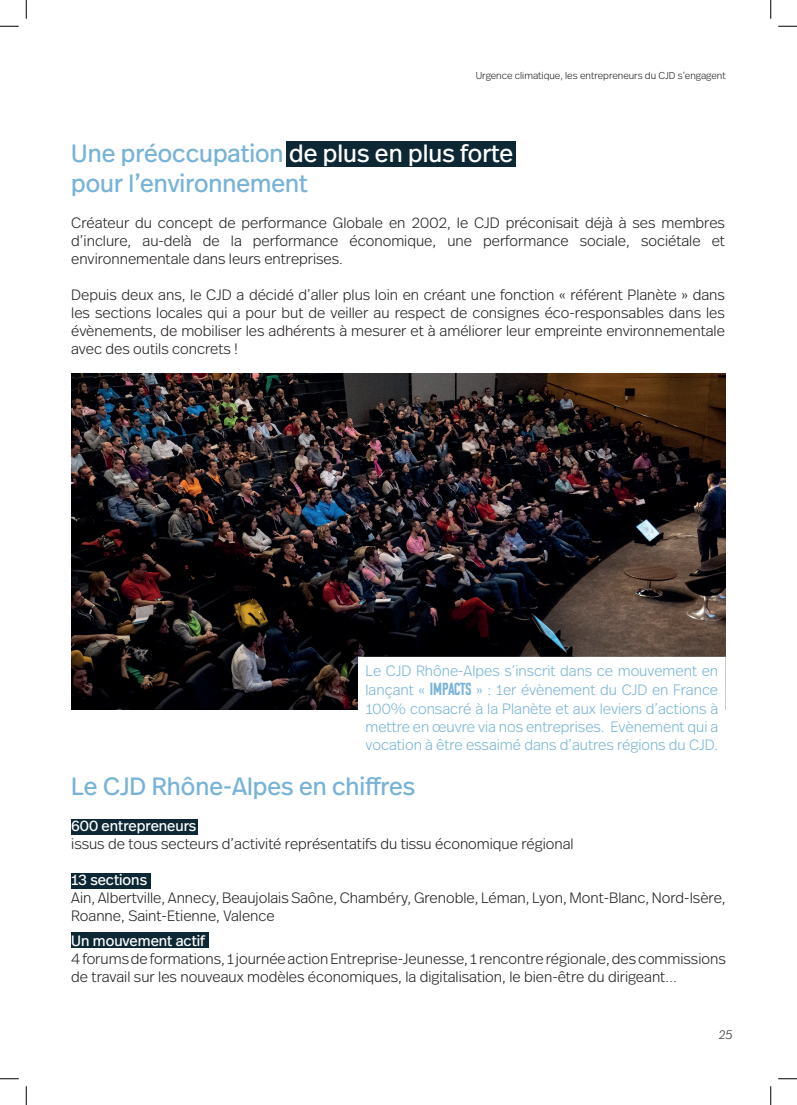
<style>
.page{position:relative;width:797px;height:1105px;background:#fff}
.page>*{position:absolute;margin:0;border:0;box-sizing:border-box;transform-origin:0 0}
.t1{font:25px/30px "Real Head Pro";color:#77b3d7}
.t2{font:300 15px/18px "Real Head Pro";color:#231f20;text-align:justify}
.t3{font:300 15px/18.4px "Real Head Pro";color:#77b3d7;text-align:justify}
.t4{font:15px "Real Head Pro";color:#fff}
.t5{font:italic 300 12.5px "Real Head Pro";color:#231f20}
.t6{font:300 10px "Real Head Pro";color:#231f20}
.s1{color:#fff}
.s2{font-family:"Komu B";font-weight:400;font-size:17.5px}
</style>
<div class="page">
<div style="left:71px;top:819px;width:127px;height:16px;background:#0d2834"></div>
<div style="left:71px;top:933px;width:138px;height:15px;background:#0d2834"></div>
<div style="left:286px;top:142px;width:230px;height:25px;background:#0d2834"></div>
<div style="left:71px;top:873px;width:79px;height:16px;background:#0d2834"></div>
<img style="left:71px;top:373px;width:654px;height:336px">
<div style="left:362px;top:661px;width:360px;height:97px;background:#fff"></div>
<svg style="left:0;top:25px;width:19px;height:2px"></svg>
<svg style="left:778px;top:25px;width:19px;height:2px"></svg>
<svg style="left:0;top:1078px;width:19px;height:1px"></svg>
<svg style="left:778px;top:1078px;width:19px;height:1px"></svg>
<svg style="left:25px;top:0;width:2px;height:19px"></svg>
<svg style="left:25px;top:1086px;width:2px;height:19px"></svg>
<svg style="left:770px;top:0;width:1px;height:19px"></svg>
<svg style="left:770px;top:1086px;width:1px;height:19px"></svg>
<p class="t6" style="left:475px;top:69px;width:251px">Urgence climatique, les entrepreneurs du CJD s’engagent</p>
<h1 class="t1" style="left:71px;top:138px;width:443px">Une préoccupation <span class="s1">de plus en plus forte </span>pour l’environnement</h1>
<p class="t2" style="left:71px;top:213px;width:655px">Créateur du concept de performance Globale en 2002, le CJD préconisait déjà à ses membres d’inclure, au-delà de la performance économique, une performance sociale, sociétale et environnementale dans leurs entreprises.</p>
<p class="t2" style="left:71px;top:285px;width:655px">Depuis deux ans, le CJD a décidé d’aller plus loin en créant une fonction « référent Planète » dans les sections locales qui a pour but de veiller au respect de consignes éco-responsables dans les évènements, de mobiliser les adhérents à mesurer et à améliorer leur empreinte environnementale avec des outils concrets !</p>
<p class="t3" style="left:365px;top:661px;width:354px">Le CJD Rhône-Alpes s’inscrit dans ce mouvement en lançant « <span class="s2">IMPACTS</span> » : 1er évènement du CJD en France 100% consacré à la Planète et aux leviers d’actions à mettre en œuvre via nos entreprises. Evènement qui a vocation à être essaimé dans d’autres régions du CJD.</p>
<h1 class="t1" style="left:71px;top:771px;width:345px">Le CJD Rhône-Alpes en chiffres</h1>
<p class="t4" style="left:71px;top:815px;width:127px">600 entrepreneurs</p>
<p class="t2" style="left:71px;top:834px;width:504px">issus de tous secteurs d’activité représentatifs du tissu économique régional</p>
<p class="t4" style="left:71px;top:869px;width:77px">13 sections</p>
<p class="t2" style="left:71px;top:888px;width:656px">Ain, Albertville, Annecy, Beaujolais Saône, Chambéry, Grenoble, Léman, Lyon, Mont-Blanc, Nord-Isère,<br>Roanne, Saint-Etienne, Valence</p>
<p class="t4" style="left:71px;top:930px;width:135px">Un mouvement actif</p>
<p class="t2" style="left:71px;top:949px;width:656px">4 forums de formations, 1 journée action Entreprise-Jeunesse, 1 rencontre régionale, des commissions de travail sur les nouveaux modèles économiques, la digitalisation, le bien-être du dirigeant…</p>
<p class="t5" style="left:719px;top:1025px;width:15px">25</p>
</div>
